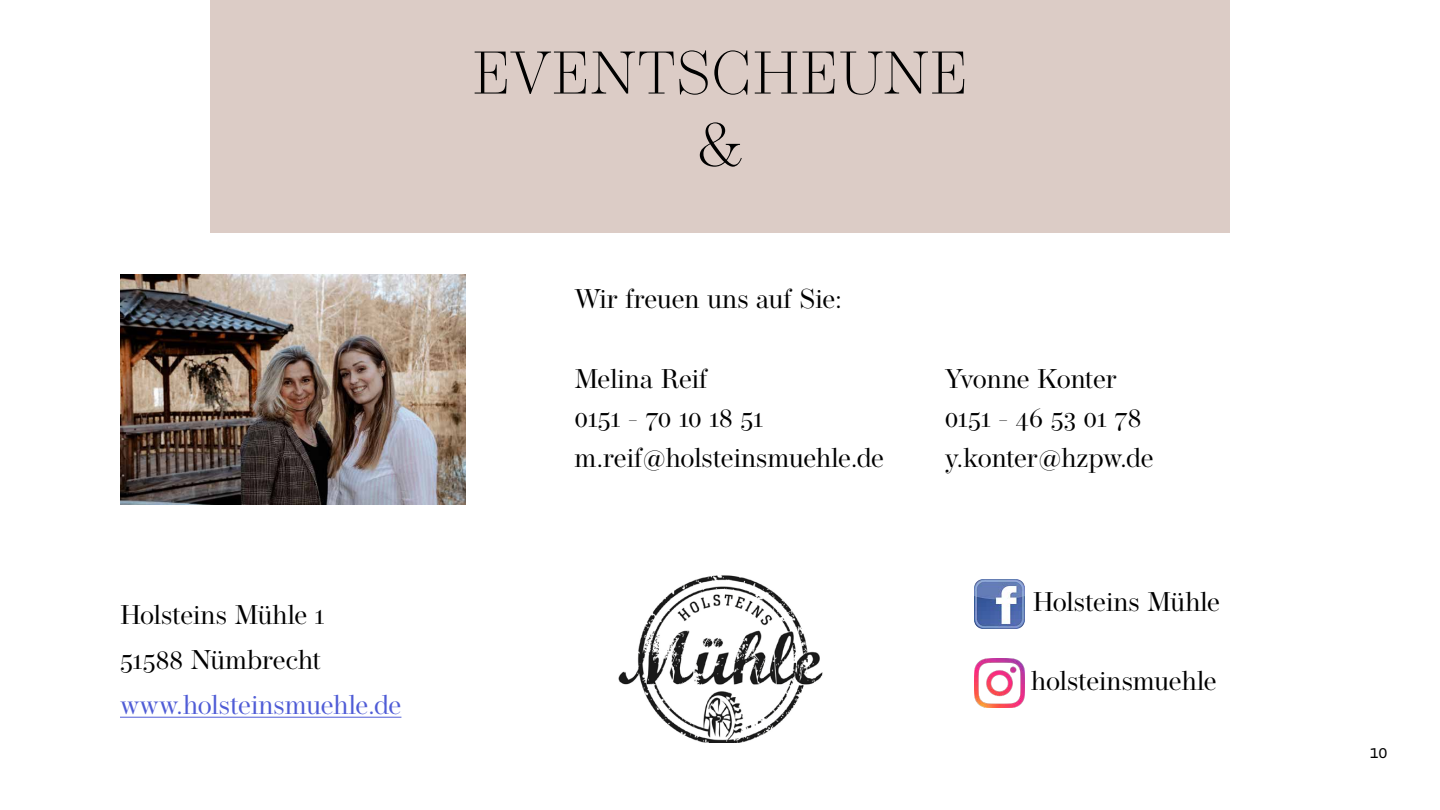
<style>
.page{position:relative;width:1440px;height:810px;background:#fff}
.page>*{position:absolute;margin:0;border:0;box-sizing:border-box;transform-origin:0 0}
.t1{font:200 60px/72px "Operetta 12";color:#000;text-align:center}
.t2{font:27px/39.8px "Operetta 12";color:#000}
.t3{font:27px "Operetta 12";color:#4f5cd6}
.t4{font:18px "Vista Sans OTCE";color:#000}
</style>
<div class="page">
<img style="left:120px;top:274px;width:346px;height:230px">
<div style="left:210px;top:0;width:1020px;height:232px;background:#dcccc6"></div>
<hr style="left:120px;top:717px;width:281px;height:1px;background:#4f5cd6">
<img style="left:975px;top:658px;width:50px;height:50px">
<img style="left:975px;top:579px;width:50px;height:50px">
<img style="left:618px;top:575px;width:205px;height:168px">
<p class="t2" style="left:120px;top:593px;width:206px;line-height:45px">Holsteins Mühle 1<br>51588 Nümbrecht</p>
<p class="t3" style="left:120px;top:689px;width:283px">www.holsteinsmuehle.de</p>
<h1 class="t1" style="left:472px;top:36px;width:498px">EVENTSCHEUNE &amp;</h1>
<p class="t2" style="left:574px;top:279px;width:269px">Wir freuen uns auf Sie:</p>
<p class="t2" style="left:574px;top:358px;width:311px">Melina Reif<br>0151 - 70 10 18 51 m.reif@holsteinsmuehle.de</p>
<p class="t2" style="left:945px;top:358px;width:210px">Yvonne Konter<br>0151 - 46 53 01 78 y.konter@hzpw.de</p>
<p class="t2" style="left:1033px;top:582px;width:189px">Holsteins Mühle</p>
<p class="t2" style="left:1031px;top:660px;width:187px">holsteinsmuehle</p>
<p class="t4" style="left:1370px;top:741px;width:19px">10</p>
</div>
